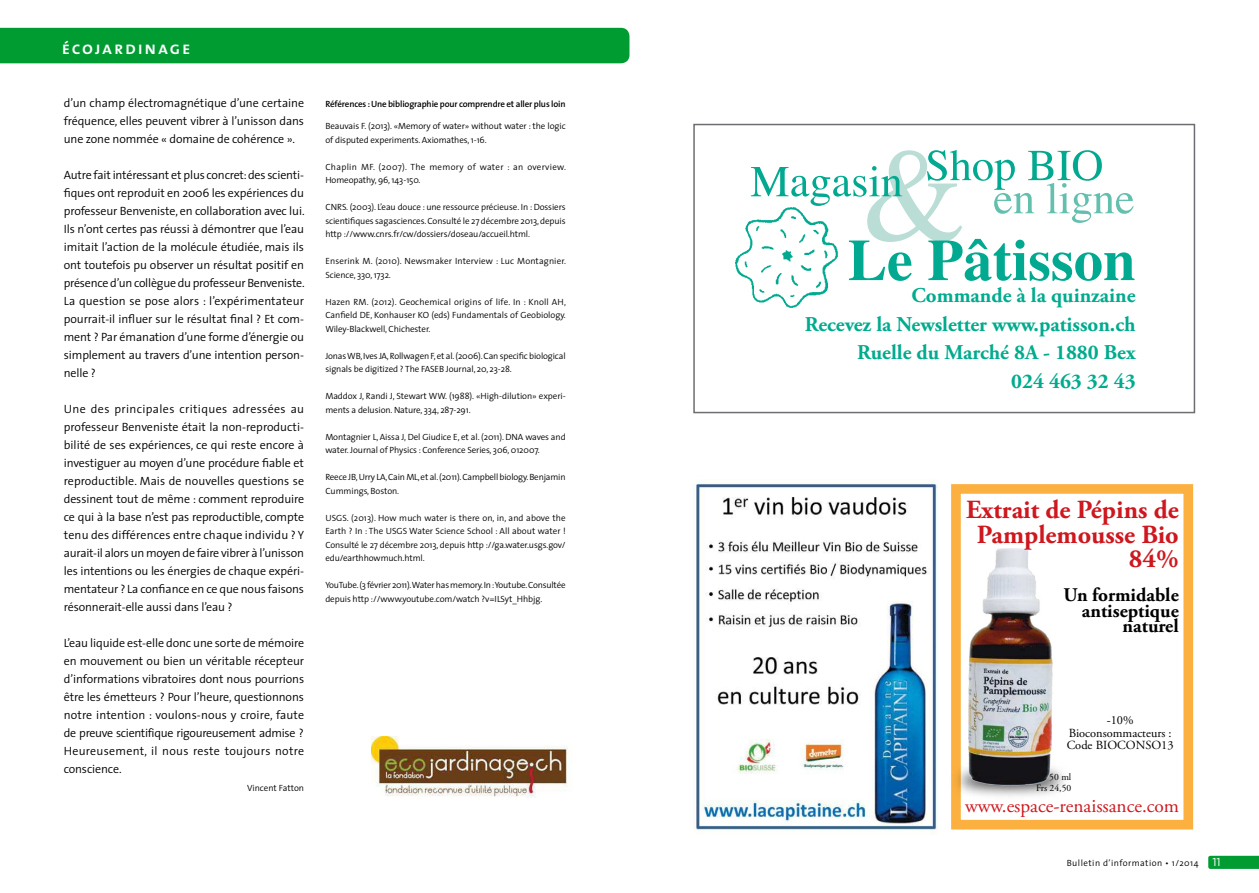
<style>
.page{position:relative;width:1259px;height:893px;background:#fff}
.page>*{position:absolute;margin:0;border:0;box-sizing:border-box;transform-origin:0 0}
.t1{font:700 58.5px "Times LT";color:#00a98f}
.t2{font:700 26.1px/24.8px "Adobe Garamond Pro";color:#ce171e;text-align:right}
.t3{font:700 21px/28.5px "Adobe Garamond Pro";color:#00ab8e;text-align:right}
.t4{font:700 19.35px/15.1px "Adobe Garamond Pro";color:#000;text-align:right}
.t5{font:19.35px "Adobe Garamond Pro";color:#ce171e}
.t6{font:18px "The Sans Semi Bold Caps";letter-spacing:.1em;color:#fff}
.t7{font:12.45px/12.5px "Adobe Garamond Pro";color:#000;text-align:center}
.t8{font:300 12px/18px "The Sans";letter-spacing:-.01em;color:#000;text-align:justify}
.t9{font:9.6px/10.9px "Adobe Garamond Pro";color:#000;text-align:right}
.t10{font:300 9px/13.5px "The Sans";letter-spacing:-.01em;color:#000}
.t11{font:300 9px/13.5px "The Sans";letter-spacing:.03em;color:#000}
.t12{font:300 9px/13.5px "The Sans";letter-spacing:.015em;color:#000}
.t13{font:600 9px "The Sans";letter-spacing:-.015em;color:#000}
.t14{font:300 9px "The Sans";letter-spacing:.05em;color:#000}
.s1{font-family:"The Sans Semi Light Caps";font-weight:400;font-size:12px;color:#fff}
</style>
<div class="page">
<svg style="left:1208px;top:856px;width:51px;height:13px"></svg>
<div style="left:693px;top:124px;width:502px;height:289px;border:2px solid #6d6e71"></div>
<div style="left:0;top:28px;width:629px;height:35px;background:#009c32"></div>
<img style="left:371px;top:737px;width:197px;height:60px">
<div style="left:951px;top:484px;width:242px;height:345px;border:10px solid #fcb040"></div>
<img style="left:951px;top:500px;width:162px;height:330px">
<svg style="left:751px;top:150px;width:382px;height:92px"></svg>
<img style="left:735px;top:204px;width:110px;height:104px">
<img style="left:696px;top:480px;width:241px;height:352px">
<h3 class="t6" style="left:62px;top:37px;width:130px">écojardinage</h3>
<p class="t8" style="left:64px;top:94px;width:242px">d’un champ électromagnétique d’une certaine fréquence, elles peuvent vibrer à l’unisson dans une zone nommée « domaine de cohérence ».</p>
<p class="t8" style="left:64px;top:166px;width:242px">Autre fait intéressant et plus concret: des scienti&shy;fiques ont reproduit en 2006 les expériences du professeur Benveniste, en collaboration avec lui.<br>Ils n’ont certes pas réussi à démontrer que l’eau imitait l’action de la molécule étudiée, mais ils ont toutefois pu observer un résultat positif en présence d’un collègue du professeur Benveniste.<br>La question se pose alors : l’expérimentateur pourrait-il influer sur le résultat final ? Et com&shy;ment ? Par émanation d’une forme d’énergie ou simplement au travers d’une intention person&shy;nelle ?</p>
<p class="t8" style="left:64px;top:400px;width:242px">Une des principales critiques adressées au professeur Benveniste était la non-reproducti&shy;bilité de ses expériences, ce qui reste encore à investiguer au moyen d’une procédure fiable et reproductible. Mais de nouvelles questions se dessinent tout de même : comment reproduire ce qui à la base n’est pas reproductible, compte tenu des différences entre chaque individu ? Y aurait-il alors un moyen de faire vibrer à l’unisson les intentions ou les énergies de chaque expéri&shy;mentateur ? La confiance en ce que nous faisons résonnerait-elle aussi dans l’eau ?</p>
<p class="t8" style="left:64px;top:634px;width:242px">L’eau liquide est-elle donc une sorte de mémoire en mouvement ou bien un véritable récepteur d’informations vibratoires dont nous pourrions être les émetteurs ? Pour l’heure, questionnons notre intention : voulons-nous y croire, faute de preuve scientifique rigoureusement admise ?<br>Heureusement, il nous reste toujours notre conscience.</p>
<p class="t10" style="left:247px;top:781px;width:58px">Vincent Fatton</p>
<p class="t13" style="left:325px;top:100px;width:242px">Références : une bibliographie pour comprendre et aller plus loin</p>
<p class="t10" style="left:325px;top:119px;width:242px">Beauvais F. (2013). «Memory of water» without water : the logic of disputed experiments. Axiomathes, 1-16.</p>
<p class="t11" style="left:325px;top:160px;width:242px">Chaplin MF. (2007). The memory of water : an overview.<br>Homeopathy, 96, 143-150.</p>
<p class="t10" style="left:325px;top:200px;width:242px;text-align:justify">CNRS. (2003). L’eau douce : une ressource précieuse. In : Dossiers scientifiques sagasciences. Consulté le 27 décembre 2013, depuis http ://www.cnrs.fr/cw/dossiers/doseau/accueil.html.</p>
<p class="t12" style="left:325px;top:254px;width:242px">Enserink M. (2010). Newsmaker Interview : Luc Montagnier.<br>Science, 330, 1732.</p>
<p class="t10" style="left:325px;top:295px;width:242px;text-align:justify">Hazen RM. (2012). Geochemical origins of life. In : Knoll AH, Canfield DE, Konhauser KO (eds) Fundamentals of Geobiology.<br>Wiley-Blackwell, Chichester.</p>
<p class="t10" style="left:325px;top:349px;width:242px">Jonas WB, Ives JA, Rollwagen F, et al. (2006). Can specific biological signals be digitized ? The FASEB Journal, 20, 23-28.</p>
<p class="t10" style="left:325px;top:389px;width:242px">Maddox J, Randi J, Stewart WW. (1988). «High-dilution» experi&shy;ments a delusion. Nature, 334, 287-291.</p>
<p class="t10" style="left:325px;top:430px;width:242px">Montagnier L, Aissa J, Del Giudice E, et al. (2011). DNA waves and water. Journal of Physics : Conference Series, 306, 012007.</p>
<p class="t10" style="left:325px;top:470px;width:242px">Reece JB, Urry LA, Cain ML, et al. (2011). Campbell biology. Benjamin<br>Cummings, Boston.</p>
<p class="t10" style="left:325px;top:511px;width:242px;text-align:justify">USGS. (2013). How much water is there on, in, and above the Earth ? In : The USGS Water Science School : All about water !<br>Consulté le 27 décembre 2013, depuis http ://ga.water.usgs.gov/ edu/earthhowmuch.html.</p>
<p class="t10" style="left:325px;top:578px;width:242px">YouTube. (3 février 2011). Water has memory. In : Youtube. Consultée depuis http ://www.youtube.com/watch ?v=ILSyt_Hhbjg.</p>
<h1 class="t1" style="left:848px;top:226px;width:289px">Le Pâtisson</h1>
<h3 class="t3" style="left:804px;top:283px;width:332px">Commande à la quinzaine<br>Recevez la Newsletter www.patisson.ch<br>Ruelle du Marché 8A - 1880 Bex<br>024 463 32 43</h3>
<h2 class="t2" style="left:966px;top:499px;width:214px">Extrait de Pépins de<br>Pamplemousse Bio<br>84%</h2>
<h3 class="t4" style="left:1063px;top:589px;width:117px">Un formidable antiseptique naturel</h3>
<p class="t7" style="left:1066px;top:715px;width:108px">-10%<br>Bioconsommacteurs :<br>Code BIOCONSO13</p>
<p class="t9" style="left:1036px;top:772px;width:37px">50 ml<br>Frs 24,50</p>
<h3 class="t5" style="left:965px;top:798px;width:215px">www.espace-renaissance.com</h3>
<p class="t14" style="left:1066px;top:859px;width:156px">Bulletin d’information • 1/2014 <span class="s1">11</span></p>
</div>
